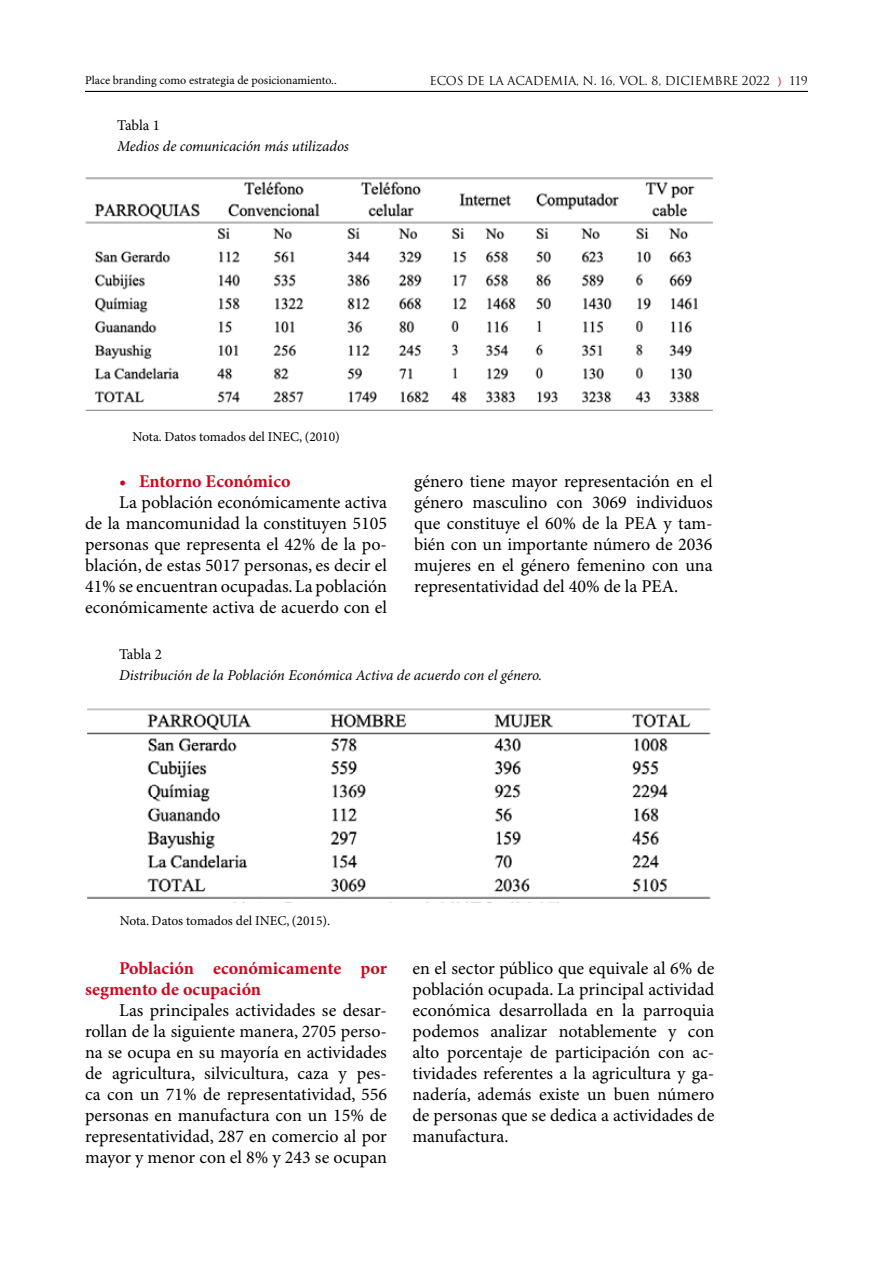
<style>
.page{position:relative;width:893px;height:1263px;background:#fff}
.page>*{position:absolute;margin:0;border:0;box-sizing:border-box;transform-origin:0 0}
.t1{font:18px/21px "Minion Pro";color:#000;text-align:justify}
.t2{font:700 18px/21px "Minion Pro";color:#cd071e}
.t3{font:italic 15px "Minion Pro";letter-spacing:-.005em;color:#000}
.t4{font:15px "Minion Pro";letter-spacing:-.05em;color:#000}
.t5{font:13.5px "Minion Pro";color:#000}
.t6{font:12px "Minion Pro";color:#000}
.t7{font:12px "Trajan";letter-spacing:-.02em;color:#000}
.s1{font-family:"Minion Pro";color:#cd071e}
</style>
<div class="page">
<hr style="left:85px;top:91px;width:723px;height:1px;background:#000">
<img style="left:85px;top:177px;width:628px;height:234px">
<img style="left:87px;top:708px;width:624px;height:191px">
<p class="t6" style="left:85px;top:73px;width:253px">Place branding como estrategia de posicionamiento..</p>
<p class="t4" style="left:117px;top:116px;width:44px">Tabla 1</p>
<p class="t3" style="left:117px;top:137px;width:233px">Medios de comunicación más utilizados</p>
<p class="t7" style="left:430px;top:73px;width:380px">ECOS DE LA ACADEMIA, N. 16, VOL. 8, DICIEMBRE 2022 <span class="s1">)</span> 119</p>
<p class="t5" style="left:132px;top:429px;width:209px">Nota. Datos tomados del INEC, (2010)</p>
<p class="t2" style="left:119px;top:472px;width:173px">• Entorno Económico</p>
<p class="t1" style="left:85px;top:493px;width:303px;text-indent:34px">La población económicamente activa de la mancomunidad la constituyen 5105 personas que representa el 42% de la po&shy;blación, de estas 5017 personas, es decir el 41% se encuentran ocupadas. La población económicamente activa de acuerdo con el</p>
<p class="t1" style="left:414px;top:472px;width:300px">género tiene mayor representación en el género masculino con 3069 individuos que constituye el 60% de la PEA y tam&shy;bién con un importante número de 2036 mujeres en el género femenino con una representatividad del 40% de la PEA.</p>
<p class="t4" style="left:119px;top:646px;width:44px">Tabla 2</p>
<p class="t3" style="left:119px;top:667px;width:425px">Distribución de la Población Económica Activa de acuerdo con el género.</p>
<p class="t5" style="left:120px;top:912px;width:212px">Nota. Datos tomados del INEC, (2015).</p>
<p class="t2" style="left:85px;top:959px;width:303px;text-indent:34px">Población económicamente por segmento de ocupación</p>
<p class="t1" style="left:85px;top:1001px;width:303px;text-indent:34px">Las principales actividades se desar&shy;rollan de la siguiente manera, 2705 perso&shy;na se ocupa en su mayoría en actividades de agricultura, silvicultura, caza y pes&shy;ca con un 71% de representatividad, 556 personas en manufactura con un 15% de representatividad, 287 en comercio al por mayor y menor con el 8% y 243 se ocupan</p>
<p class="t1" style="left:412px;top:959px;width:303px">en el sector público que equivale al 6% de población ocupada. La principal actividad económica desarrollada en la parroquia podemos analizar notablemente y con alto porcentaje de participación con ac&shy;tividades referentes a la agricultura y ga&shy;nadería, además existe un buen número de personas que se dedica a actividades de manufactura.</p>
</div>
